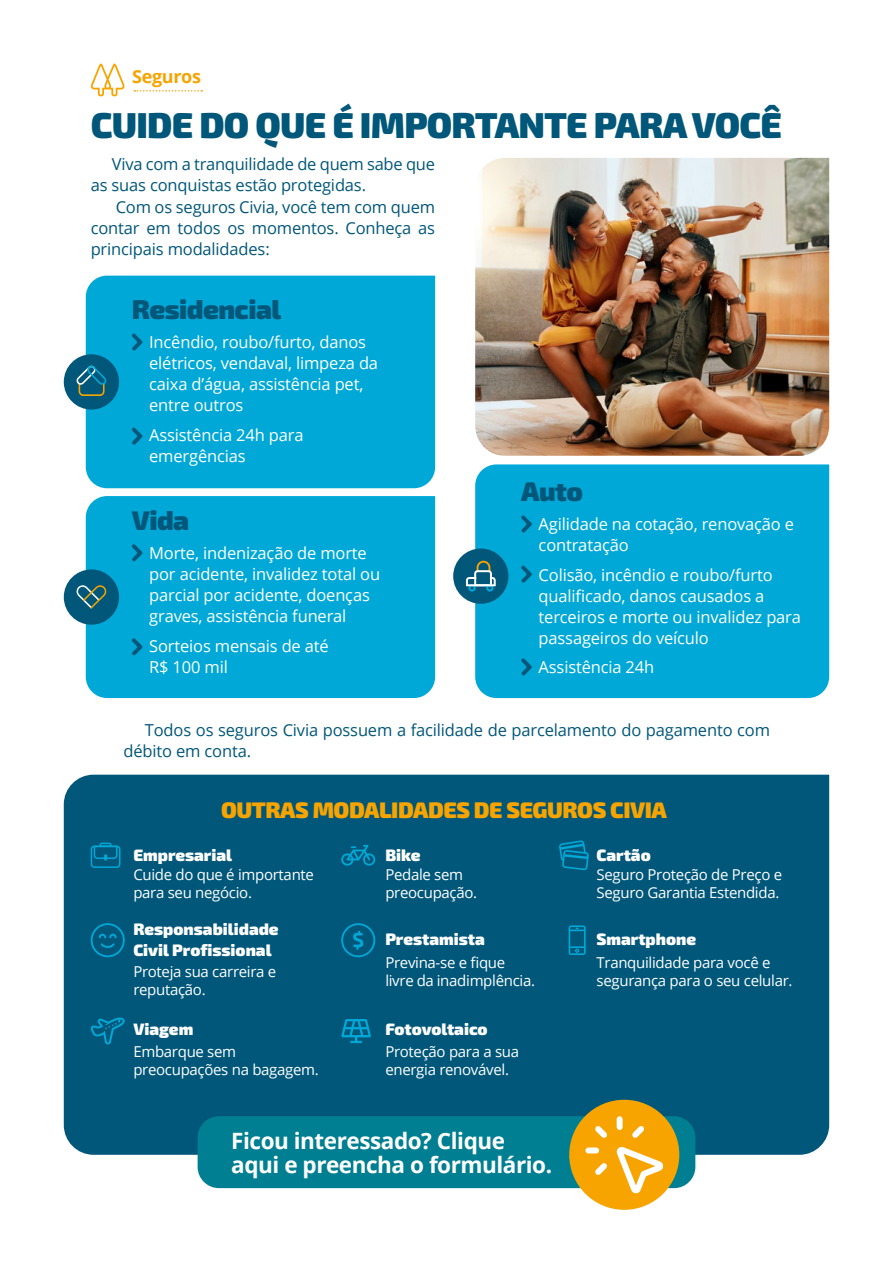
<style>
.page{position:relative;width:893px;height:1263px;background:#fff}
.page>*{position:absolute;margin:0;border:0;box-sizing:border-box;transform-origin:0 0}
.t1{font:900 36px "Exo 2";letter-spacing:-.02em;color:#005779}
.t2{font:900 27px "Exo 2";letter-spacing:-.02em;color:#005779}
.t3{font:700 22.5px/24px "Open Sans";letter-spacing:-.02em;color:#fff}
.t4{font:900 22.5px "Exo 2";letter-spacing:-.02em;color:#f7a400}
.t5{font:700 18px "Open Sans";letter-spacing:-.02em;color:#f7a400}
.t6{font:16.5px/21px "Open Sans";letter-spacing:-.01em;color:#fff}
.t7{font:16.5px/21px "Open Sans";letter-spacing:-.01em;color:#005779}
.t8{font:900 16.5px/21px "Exo 2";color:#fff}
.t9{font:15px/18px "Open Sans";letter-spacing:-.02em;color:#fff}
</style>
<div class="page">
<div style="left:475px;top:464px;width:354px;height:234px;background:#00a8d7"></div>
<div style="left:86px;top:496px;width:349px;height:202px;background:#00a8d7"></div>
<svg style="left:134px;top:90px;width:68px;height:2px"></svg>
<svg style="left:91px;top:64px;width:34px;height:32px"></svg>
<div style="left:64px;top:775px;width:765px;height:380px;background:#005779"></div>
<div style="left:86px;top:276px;width:349px;height:212px;background:#00a8d7"></div>
<div style="left:198px;top:1116px;width:497px;height:72px;background:#007f92;border-radius:21px"></div>
<div style="left:569px;top:1100px;width:110px;height:110px;background:#f7a400;border-radius:50%"></div>
<svg style="left:582px;top:1113px;width:86px;height:85px"></svg>
<svg style="left:132px;top:334px;width:10px;height:17px"></svg>
<svg style="left:132px;top:428px;width:10px;height:17px"></svg>
<svg style="left:132px;top:544px;width:10px;height:17px"></svg>
<svg style="left:132px;top:638px;width:10px;height:17px"></svg>
<svg style="left:521px;top:515px;width:11px;height:17px"></svg>
<svg style="left:521px;top:566px;width:11px;height:17px"></svg>
<svg style="left:521px;top:658px;width:11px;height:17px"></svg>
<img style="left:475px;top:158px;width:354px;height:298px">
<div style="left:64px;top:354px;width:55px;height:56px;background:#005779;border-radius:50%"></div>
<div style="left:453px;top:548px;width:55px;height:56px;background:#005779;border-radius:50%"></div>
<div style="left:64px;top:569px;width:55px;height:56px;background:#005779;border-radius:50%"></div>
<svg style="left:76px;top:585px;width:31px;height:24px"></svg>
<svg style="left:466px;top:561px;width:30px;height:31px"></svg>
<svg style="left:77px;top:366px;width:29px;height:30px"></svg>
<svg style="left:91px;top:923px;width:34px;height:34px"></svg>
<svg style="left:569px;top:925px;width:17px;height:30px"></svg>
<svg style="left:90px;top:1017px;width:36px;height:27px"></svg>
<svg style="left:91px;top:843px;width:29px;height:25px"></svg>
<svg style="left:559px;top:840px;width:30px;height:30px"></svg>
<svg style="left:341px;top:845px;width:34px;height:21px"></svg>
<svg style="left:341px;top:1019px;width:30px;height:24px"></svg>
<svg style="left:341px;top:923px;width:34px;height:34px"></svg>
<p class="t5" style="left:132px;top:63px;width:70px">Seguros</p>
<h1 class="t1" style="left:91px;top:103px;width:693px">CUIDE DO QUE É IMPORTANTE PARA VOCÊ</h1>
<p class="t7" style="left:91px;top:154px;width:346px;text-indent:21px">Viva com a tranquilidade de quem sabe que as suas conquistas estão protegidas.</p>
<p class="t7" style="left:91px;top:196px;width:346px;text-align:justify;text-indent:25px">Com os seguros Civia, você tem com quem contar em todos os momentos. Conheça as principais modalidades:</p>
<h2 class="t2" style="left:132px;top:293px;width:151px">Residencial</h2>
<p class="t6" style="left:149px;top:331px;width:230px">Incêndio, roubo/furto, danos elétricos, vendaval, limpeza da caixa d’água, assistência pet, entre outros</p>
<p class="t6" style="left:149px;top:424px;width:156px">Assistência 24h para emergências</p>
<h2 class="t2" style="left:132px;top:503px;width:59px">Vida</h2>
<p class="t6" style="left:149px;top:542px;width:232px">Morte, indenização de morte por acidente, invalidez total ou parcial por acidente, doenças graves, assistência funeral</p>
<p class="t6" style="left:149px;top:635px;width:181px">Sorteios mensais de até<br>R$ 100 mil</p>
<h2 class="t2" style="left:521px;top:475px;width:63px">Auto</h2>
<p class="t6" style="left:539px;top:513px;width:257px">Agilidade na cotação, renovação e contratação</p>
<p class="t6" style="left:539px;top:564px;width:264px">Colisão, incêndio e roubo/furto qualificado, danos causados a terceiros e morte ou invalidez para passageiros do veículo</p>
<p class="t6" style="left:539px;top:656px;width:117px">Assistência 24h</p>
<p class="t7" style="left:124px;top:719px;width:648px;text-indent:21px">Todos os seguros Civia possuem a facilidade de parcelamento do pagamento com débito em conta.</p>
<h3 class="t4" style="left:221px;top:797px;width:447px">OUTRAS MODALIDADES DE SEGUROS CIVIA</h3>
<p class="t8" style="left:133px;top:844px;width:100px">Empresarial</p>
<p class="t9" style="left:133px;top:865px;width:182px">Cuide do que é importante para seu negócio.</p>
<p class="t8" style="left:133px;top:919px;width:147px">Responsabilidade<br>Civil Profissional</p>
<p class="t9" style="left:133px;top:962px;width:144px">Proteja sua carreira e reputação.</p>
<p class="t8" style="left:133px;top:1019px;width:61px">Viagem</p>
<p class="t9" style="left:133px;top:1042px;width:187px">Embarque sem preocupações na bagagem.</p>
<p class="t8" style="left:385px;top:845px;width:37px">Bike</p>
<p class="t9" style="left:385px;top:865px;width:93px">Pedale sem preocupação.</p>
<p class="t8" style="left:385px;top:929px;width:101px">Prestamista</p>
<p class="t9" style="left:385px;top:953px;width:151px">Previna-se e fique livre da inadimplência.</p>
<p class="t8" style="left:385px;top:1019px;width:104px">Fotovoltaico</p>
<p class="t9" style="left:385px;top:1042px;width:135px">Proteção para a sua energia renovável.</p>
<h3 class="t3" style="left:231px;top:1128px;width:322px">Ficou interessado? Clique aqui e preencha o formulário.</h3>
<p class="t8" style="left:596px;top:844px;width:56px">Cartão</p>
<p class="t9" style="left:596px;top:865px;width:187px">Seguro Proteção de Preço e<br>Seguro Garantia Estendida.</p>
<p class="t8" style="left:596px;top:929px;width:101px">Smartphone</p>
<p class="t9" style="left:596px;top:953px;width:197px">Tranquilidade para você e segurança para o seu celular.</p>
</div>
